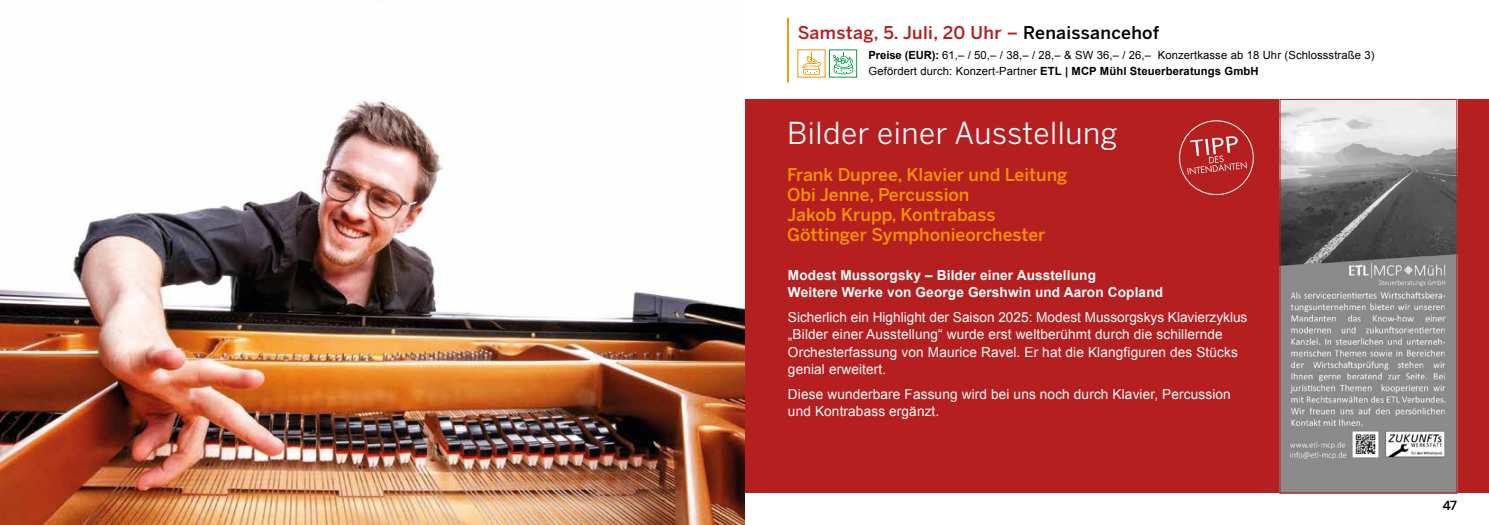
<style>
.page{position:relative;width:1489px;height:525px;background:#fff}
.page>*{position:absolute;margin:0;border:0;box-sizing:border-box;transform-origin:0 0}
.t1{font:30px "Benton Sans";letter-spacing:.02em;color:#fff}
.t2{font:500 17.5px/20px "Benton Sans";color:#f39200}
.t3{font:500 17.5px "Benton Sans";letter-spacing:.02em;color:#b51f1f}
.t4{font:13.75px/17.5px "Arial";letter-spacing:.01em;color:#fff}
.t5{font:700 13.75px/17.5px "Arial";letter-spacing:.01em;color:#fff}
.t6{font:500 12.5px "Benton Sans";color:#000}
.t7{font:11.25px/16.2px "Arial";letter-spacing:.01em;color:#000}
.s1{color:#000}
.s2{font-weight:700}
</style>
<div class="page">
<div style="left:0;top:99px;width:1488px;height:394px;background:#b51f1f"></div>
<img style="left:0;top:99px;width:744px;height:425px">
<hr style="left:787px;top:18px;width:1px;height:64px;background:#f39200">
<svg style="left:801px;top:52px;width:20px;height:23px"></svg>
<svg style="left:833px;top:53px;width:20px;height:21px"></svg>
<img style="left:1281px;top:101px;width:173px;height:390px">
<div style="left:1279px;top:99px;width:177px;height:394px;border:1px solid #b51f1f"></div>
<svg style="left:1179px;top:120px;width:75px;height:76px"></svg>
<p class="t3" style="left:797px;top:22px;width:363px">Samstag, 5. Juli, 20 Uhr – <span class="s1">Renaissancehof</span></p>
<p class="t7" style="left:868px;top:47px;width:507px"><span class="s2">Preise (EUR):</span> 61,– / 50,– / 38,– / 28,– &amp; SW 36,– / 26,– Konzertkasse ab 18 Uhr (Schlossstraße 3)<br>Gefördert durch: Konzert-Partner <span class="s2">ETL | MCP Mühl Steuerberatungs GmbH</span></p>
<h1 class="t1" style="left:787px;top:115px;width:332px">Bilder einer Ausstellung</h1>
<p class="t2" style="left:787px;top:164px;width:282px">Frank Dupree, Klavier und Leitung<br>Obi Jenne, Percussion<br>Jakob Krupp, Kontrabass<br>Göttinger Symphonieorchester</p>
<p class="t5" style="left:788px;top:266px;width:376px">Modest Mussorgsky – Bilder einer Ausstellung<br>Weitere Werke von George Gershwin und Aaron Copland</p>
<p class="t4" style="left:788px;top:308px;width:461px">Sicherlich ein Highlight der Saison 2025: Modest Mussorgskys Klavierzyklus „Bilder einer Ausstellung“ wurde erst weltberühmt durch die schillernde Orchesterfassung von Maurice Ravel. Er hat die Klangfiguren des Stücks genial erweitert.</p>
<p class="t4" style="left:788px;top:385px;width:444px">Diese wunderbare Fassung wird bei uns noch durch Klavier, Percussion und Kontrabass ergänzt.</p>
<p class="t6" style="left:1442px;top:497px;width:16px">47</p>
</div>
